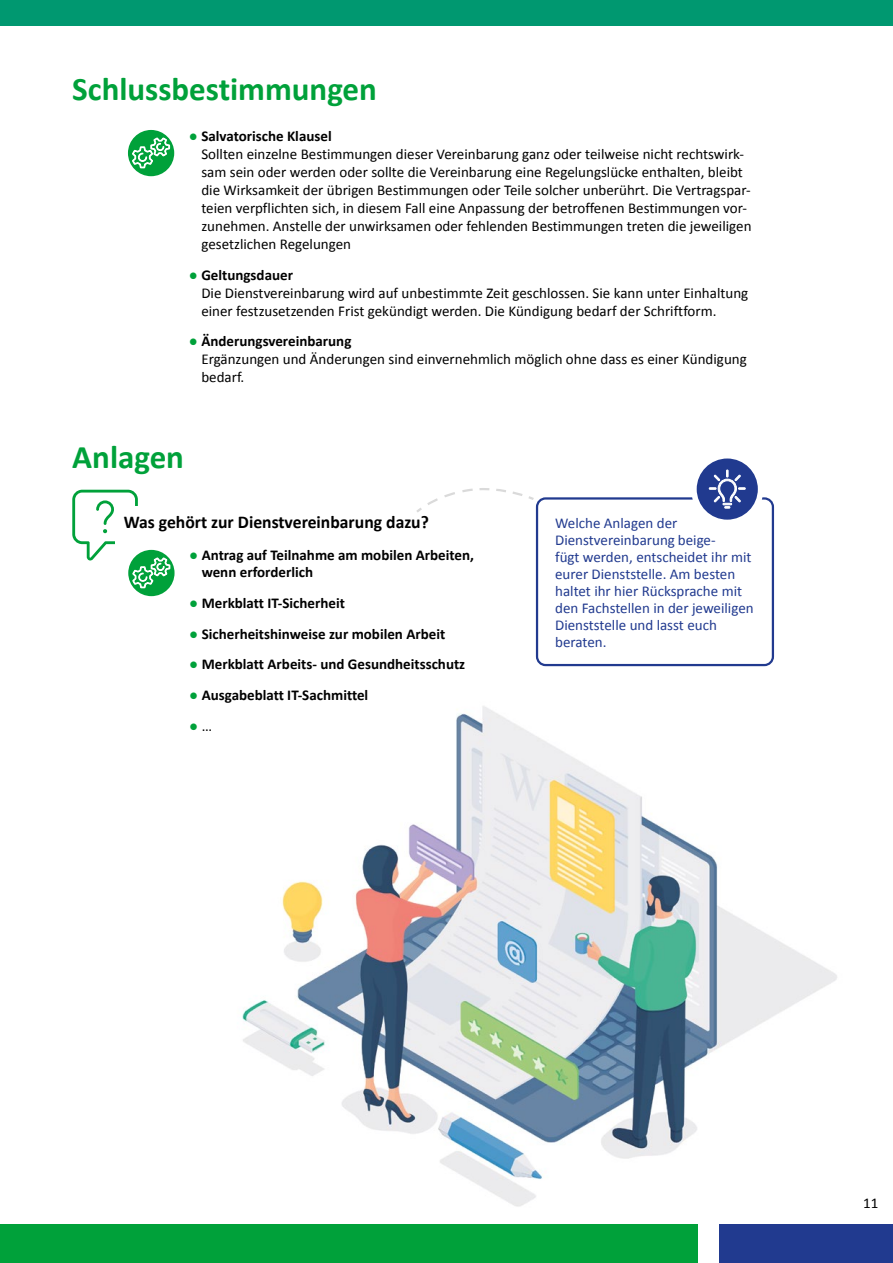
<style>
.page{position:relative;width:893px;height:1263px;background:#fff}
.page>*{position:absolute;margin:0;border:0;box-sizing:border-box;transform-origin:0 0}
.t1{font:700 33px "Calibri";color:#00a13a}
.t2{font:700 18px "Calibri";color:#000}
.t3{font:15px/18px "Calibri";color:#000}
.t4{font:15px/17px "Calibri";color:#213a8f}
.t5{font:700 15px/17px "Calibri";color:#000}
.t6{font:700 15px "Calibri";color:#00a13a}
.s1{font-weight:700;color:#00a13a}
.s2{font-weight:700}
.s3{color:#00a13a}
.s4{font-weight:400;color:#000}
</style>
<div class="page">
<div style="left:719px;top:1225px;width:174px;height:38px;background:#213a8f"></div>
<div style="left:0;top:1225px;width:697px;height:38px;background:#00a13a"></div>
<img style="left:242px;top:706px;width:595px;height:501px">
<div style="left:0;top:0;width:893px;height:26px;background:#009870"></div>
<svg style="left:126px;top:128px;width:50px;height:50px"></svg>
<div style="left:123px;top:125px;width:56px;height:56px;border:4px solid #fff;border-radius:50%"></div>
<svg style="left:132px;top:138px;width:38px;height:30px"></svg>
<div style="left:536px;top:497px;width:238px;height:169px;border:2px solid #213a8f;border-radius:9px"></div>
<svg style="left:694px;top:456px;width:67px;height:66px;background:#42579f"></svg>
<div style="left:691px;top:453px;width:72px;height:72px;border:6px solid #fff;border-radius:50%"></div>
<svg style="left:709px;top:470px;width:36px;height:38px"></svg>
<svg style="left:126px;top:548px;width:51px;height:50px"></svg>
<div style="left:124px;top:545px;width:55px;height:56px;border:4px solid #fff;border-radius:50%"></div>
<svg style="left:72px;top:490px;width:98px;height:98px"></svg>
<svg style="left:416px;top:488px;width:120px;height:26px"></svg>
<h1 class="t1" style="left:72px;top:66px;width:306px">Schlussbestimmungen</h1>
<p class="t3" style="left:201px;top:127px;width:552px;text-indent:-12px"><span class="s1">●</span> <span class="s2">Salvatorische Klausel<br></span>Sollten einzelne Bestimmungen dieser Vereinbarung ganz oder teilweise nicht rechtswirk&shy;sam sein oder werden oder sollte die Vereinbarung eine Regelungslücke enthalten, bleibt die Wirksamkeit der übrigen Bestimmungen oder Teile solcher unberührt. Die Vertragspar&shy;teien verpflichten sich, in diesem Fall eine Anpassung der betroffenen Bestimmungen vor&shy;zunehmen. Anstelle der unwirksamen oder fehlenden Bestimmungen treten die jeweiligen gesetzlichen Regelungen</p>
<p class="t3" style="left:201px;top:265px;width:548px;text-indent:-12px"><span class="s1">●</span> <span class="s2">Geltungsdauer<br></span>Die Dienstvereinbarung wird auf unbestimmte Zeit geschlossen. Sie kann unter Einhaltung einer festzusetzenden Frist gekündigt werden. Die Kündigung bedarf der Schriftform.</p>
<p class="t3" style="left:201px;top:332px;width:547px;text-indent:-12px"><span class="s1">●</span> <span class="s2">Änderungsvereinbarung<br></span>Ergänzungen und Änderungen sind einvernehmlich möglich ohne dass es einer Kündigung bedarf.</p>
<h1 class="t1" style="left:72px;top:433px;width:113px">Anlagen</h1>
<p class="t2" style="left:124px;top:509px;width:307px">Was gehört zur Dienstvereinbarung dazu?</p>
<p class="t5" style="left:202px;top:546px;width:274px;text-indent:-12px"><span class="s3">●</span> Antrag auf Teilnahme am mobilen Arbeiten, wenn erforderlich</p>
<p class="t5" style="left:189px;top:594px;width:157px"><span class="s3">●</span> Merkblatt IT-Sicherheit</p>
<p class="t5" style="left:189px;top:625px;width:258px"><span class="s3">●</span> Sicherheitshinweise zur mobilen Arbeit</p>
<p class="t5" style="left:189px;top:655px;width:277px"><span class="s3">●</span> Merkblatt Arbeits- und Gesundheitsschutz</p>
<p class="t5" style="left:189px;top:686px;width:181px"><span class="s3">●</span> Ausgabeblatt IT-Sachmittel</p>
<p class="t6" style="left:189px;top:715px;width:24px">● <span class="s4">…</span></p>
<p class="t4" style="left:555px;top:514px;width:200px">Welche Anlagen der<br>Dienstvereinbarung beige-<br>fügt werden, entscheidet ihr mit eurer Dienststelle. Am besten haltet ihr hier Rücksprache mit den Fachstellen in der jeweiligen<br>Dienststelle und lasst euch beraten.</p>
<p class="t3" style="left:863px;top:1193px;width:17px">11</p>
</div>
